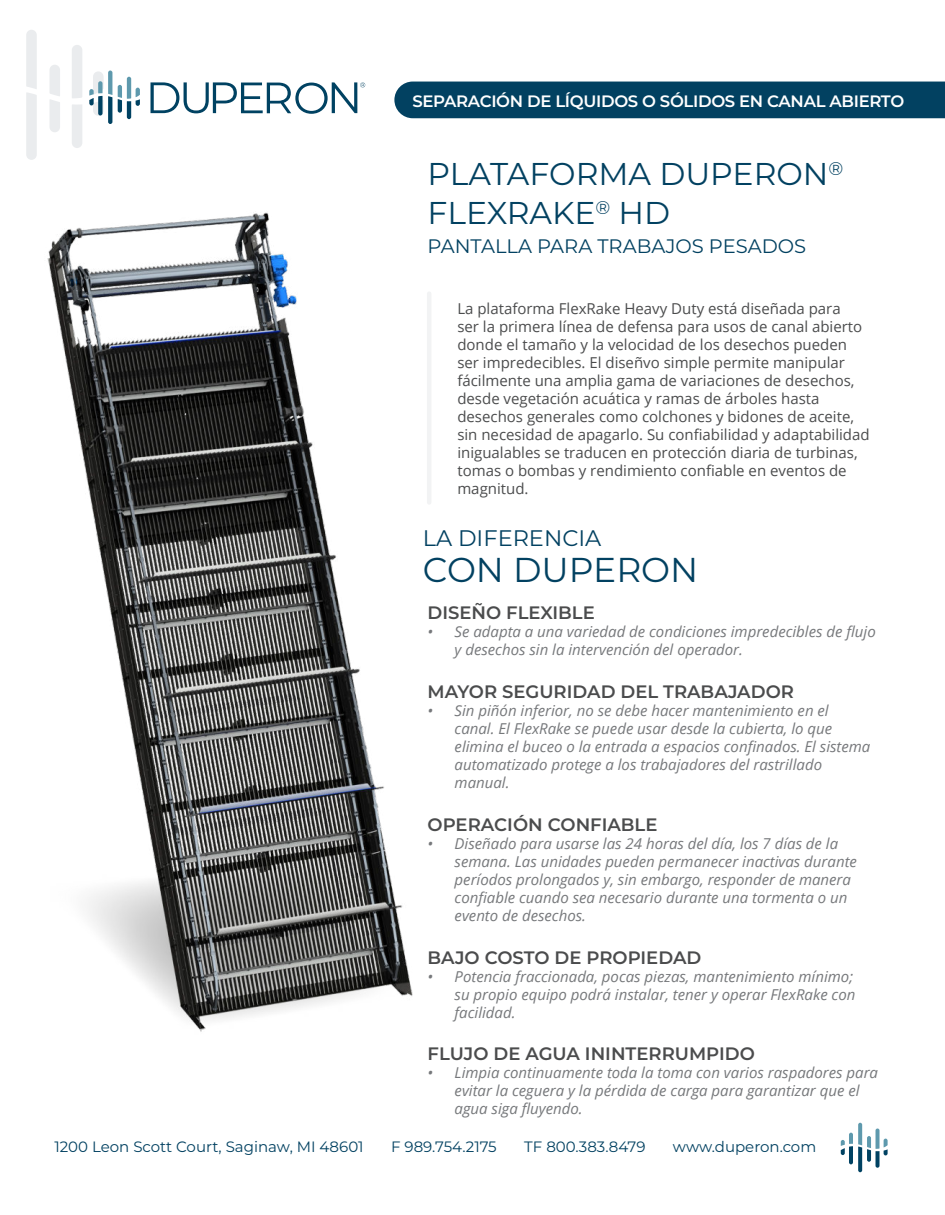
<style>
.page{position:relative;width:945px;height:1215px;background:#fff}
.page>*{position:absolute;margin:0;border:0;box-sizing:border-box;transform-origin:0 0}
.t1{font:34.5px "Montserrat";color:#024161}
.t2{font:31.5px/39px "Montserrat";color:#024161}
.t3{font:22.5px "Montserrat";color:#024161}
.t4{font:19.5px "Montserrat";color:#024161}
.t5{font:600 18px "Montserrat";color:#4b4c4d}
.t6{font:600 16.5px "Montserrat";letter-spacing:-.02em;color:#fff}
.t7{font:italic 15px/18px "Open Sans";color:#76787b}
.t8{font:15px/18px "Open Sans";color:#4b4c4d}
.t9{font:15px "Montserrat";color:#024161}
</style>
<div class="page">
<div style="left:394px;top:82px;width:551px;height:36px;background:#024161"></div>
<img style="left:47px;top:212px;width:384px;height:820px">
<svg style="left:26px;top:30px;width:11px;height:130px"></svg>
<svg style="left:72px;top:104px;width:10px;height:44px"></svg>
<svg style="left:72px;top:45px;width:10px;height:53px"></svg>
<svg style="left:50px;top:65px;width:10px;height:67px"></svg>
<svg style="left:118px;top:77px;width:22px;height:42px"></svg>
<svg style="left:89px;top:71px;width:23px;height:53px"></svg>
<svg style="left:151px;top:82px;width:214px;height:32px"></svg>
<svg style="left:841px;top:1123px;width:47px;height:49px"></svg>
<p class="t6" style="left:412px;top:92px;width:493px">SEPARACIÓN DE LÍQUIDOS O SÓLIDOS EN CANAL ABIERTO</p>
<h2 class="t2" style="left:428px;top:155px;width:417px">PLATAFORMA DUPERON<sup>®<br></sup>FLEXRAKE<sup>®</sup> HD</h2>
<h3 class="t4" style="left:428px;top:236px;width:380px">PANTALLA PARA TRABAJOS PESADOS</h3>
<p class="t8" style="left:457px;top:301px;width:414px">La plataforma FlexRake Heavy Duty está diseñada para<br>ser la primera línea de defensa para usos de canal abierto donde el tamaño y la velocidad de los desechos pueden ser impredecibles. El diseñvo simple permite manipular fácilmente una amplia gama de variaciones de desechos, desde vegetación acuática y ramas de árboles hasta desechos generales como colchones y bidones de aceite, sin necesidad de apagarlo. Su confiabilidad y adaptabilidad inigualables se traducen en protección diaria de turbinas, tomas o bombas y rendimiento confiable en eventos de magnitud.</p>
<h3 class="t3" style="left:423px;top:526px;width:180px">LA DIFERENCIA</h3>
<h1 class="t1" style="left:423px;top:551px;width:277px">CON DUPERON</h1>
<p class="t5" style="left:428px;top:602px;width:169px">DISEÑO FLEXIBLE</p>
<p class="t7" style="left:455px;top:624px;width:423px;text-indent:-27px">• Se adapta a una variedad de condiciones impredecibles de flujo y desechos sin la intervención del operador.</p>
<p class="t5" style="left:428px;top:682px;width:368px">MAYOR SEGURIDAD DEL TRABAJADOR</p>
<p class="t7" style="left:455px;top:703px;width:417px;text-indent:-27px">• Sin piñón inferior, no se debe hacer mantenimiento en el canal. El FlexRake se puede usar desde la cubierta, lo que elimina el buceo o la entrada a espacios confinados. El sistema automatizado protege a los trabajadores del rastrillado manual.</p>
<p class="t5" style="left:428px;top:815px;width:231px">OPERACIÓN CONFIABLE</p>
<p class="t7" style="left:455px;top:836px;width:404px;text-indent:-27px">• Diseñado para usarse las 24 horas del día, los 7 días de la semana. Las unidades pueden permanecer inactivas durante períodos prolongados y, sin embargo, responder de manera confiable cuando sea necesario durante una tormenta o un evento de desechos.</p>
<p class="t5" style="left:428px;top:948px;width:275px">BAJO COSTO DE PROPIEDAD</p>
<p class="t7" style="left:455px;top:969px;width:402px;text-indent:-27px">• Potencia fraccionada, pocas piezas, mantenimiento mínimo; su propio equipo podrá instalar, tener y operar FlexRake con facilidad.</p>
<p class="t5" style="left:428px;top:1043px;width:329px">FLUJO DE AGUA ININTERRUMPIDO</p>
<p class="t7" style="left:455px;top:1065px;width:425px;text-indent:-27px">• Limpia continuamente toda la toma con varios raspadores para evitar la ceguera y la pérdida de carga para garantizar que el agua siga fluyendo.</p>
<p class="t9" style="left:54px;top:1138px;width:311px">1200 Leon Scott Court, Saginaw, MI 48601</p>
<p class="t9" style="left:391px;top:1138px;width:107px">F 989.754.2175</p>
<p class="t9" style="left:524px;top:1138px;width:123px">TF 800.383.8479</p>
<p class="t9" style="left:673px;top:1138px;width:145px">www.duperon.com</p>
</div>
